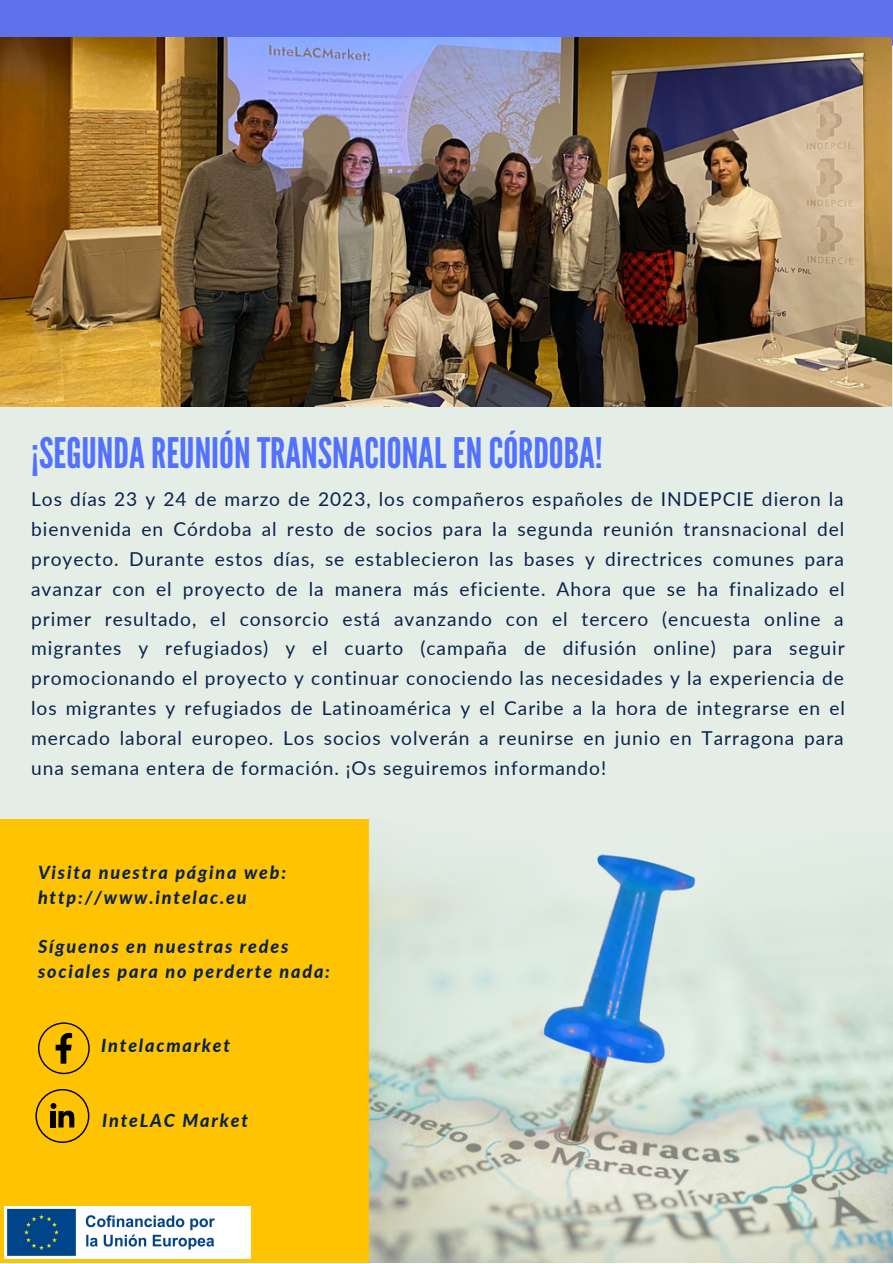
<style>
.page{position:relative;width:893px;height:1264px;background:#fff}
.page>*{position:absolute;margin:0;border:0;box-sizing:border-box;transform-origin:0 0}
.t1{font:42px "League Gothic";color:#5271ff}
.t2{font:19.2px/29.8px "Lato";letter-spacing:.05em;color:#0b224b;text-align:justify}
.t3{font:italic 800 18px/24.8px "Lato";letter-spacing:.1em;color:#0b224b}
</style>
<div class="page">
<img style="left:0;top:0;width:892px;height:1262px">
<div style="left:0;top:551px;width:376px;height:268px;background:#e4eee6"></div>
<div style="left:0;top:501px;width:891px;height:62px;background:#e4eee6"></div>
<svg style="left:38px;top:1022px;width:52px;height:52px;background:#d1a002"></svg>
<svg style="left:35px;top:1088px;width:54px;height:54px;background:#cd9e02"></svg>
<div style="left:0;top:37px;width:470px;height:473px;background:#e4eee6"></div>
<img style="left:1px;top:37px;width:890px;height:369px">
<img style="left:4px;top:1206px;width:246px;height:52px">
<h1 class="t1" style="left:31px;top:429px;width:573px">¡SEGUNDAREUNIÓNTRANSNACIONAL ENCÓRDOBA!</h1>
<p class="t2" style="left:31px;top:484px;width:815px">Los días 23 y 24 de marzo de 2023, los compañeros españoles de INDEPCIE dieron la bienvenida en Córdoba al resto de socios para la segunda reunión transnacional del proyecto. Durante estos días, se establecieron las bases y directrices comunes para avanzar con el proyecto de la manera más eficiente. Ahora que se ha finalizado el primer resultado, el consorcio está avanzando con el tercero (encuesta online a migrantes y refugiados) y el cuarto (campaña de difusión online) para seguir promocionando el proyecto y continuar conociendo las necesidades y la experiencia de los migrantes y refugiados de Latinoamérica y el Caribe a la hora de integrarse en el mercado laboral europeo. Los socios volverán a reunirse en junio en Tarragona para una semana entera de formación. ¡Os seguiremos informando!</p>
<p class="t3" style="left:38px;top:859px;width:249px">Visita nuestra página web: http://www.intelac.eu</p>
<p class="t3" style="left:38px;top:934px;width:293px">Síguenos en nuestras redes sociales para no perderte nada:</p>
<p class="t3" style="left:101px;top:1033px;width:130px">Intelacmarket</p>
<p class="t3" style="left:102px;top:1107px;width:147px">InteLAC Market</p>
</div>
